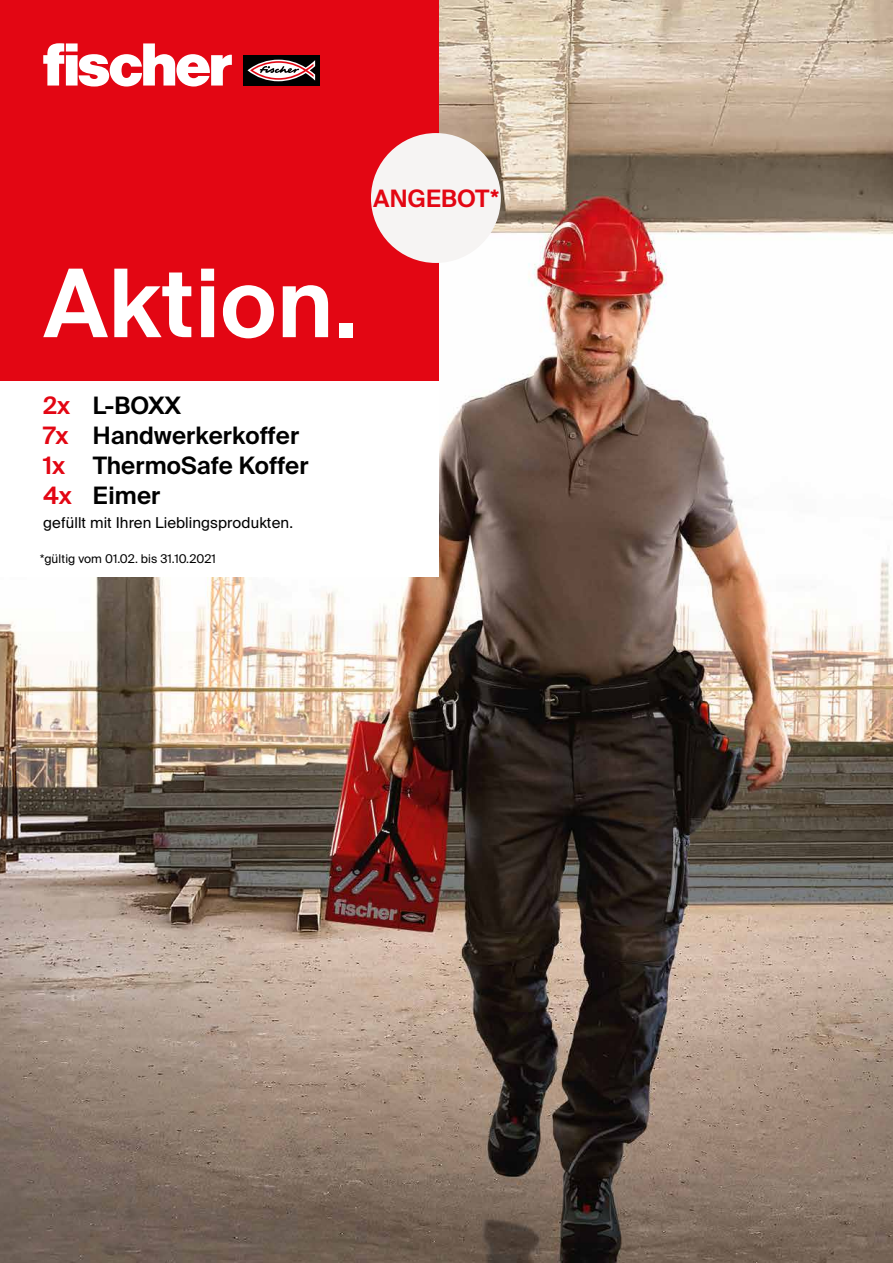
<style>
.page{position:relative;width:893px;height:1263px;background:#fff}
.page>*{position:absolute;margin:0;border:0;box-sizing:border-box;transform-origin:0 0}
.t1{font:600 94.5px "fischerstrong";letter-spacing:.005em;color:#fff}
.t2{font:600 24px/30px "fischerstrong";letter-spacing:.005em;color:#000}
.t3{font:600 24px "fischerstrong";letter-spacing:.005em;color:#e30613}
.t4{font:15px "fischerstrong";letter-spacing:.005em;color:#000}
.t5{font:12px "fischerstrong";letter-spacing:.005em;color:#000}
.s1{color:#e30613}
</style>
<div class="page">
<img style="left:0;top:0;width:893px;height:1263px">
<div style="left:0;top:350px;width:438px;height:227px;background:#fff"></div>
<div style="left:0;top:0;width:438px;height:380px;background:#e30613"></div>
<div style="left:244px;top:55px;width:76px;height:31px;background:#000"></div>
<svg style="left:247px;top:60px;width:68px;height:21px"></svg>
<svg style="left:43px;top:43px;width:189px;height:44px"></svg>
<div style="left:371px;top:133px;width:130px;height:130px;background:#f6f4f3;border-radius:50%"></div>
<p class="t3" style="left:373px;top:185px;width:128px">ANGEBOT*</p>
<h1 class="t1" style="left:43px;top:249px;width:316px">Aktion.</h1>
<p class="t2" style="left:43px;top:390px;width:267px"><span class="s1">2x</span> L-BOXX<br><span class="s1">7x</span> Handwerkerkoffer<br><span class="s1">1x</span> ThermoSafe Koffer<br><span class="s1">4x</span> Eimer</p>
<p class="t4" style="left:43px;top:514px;width:251px">gefüllt mit Ihren Lieblingsprodukten.</p>
<p class="t5" style="left:40px;top:552px;width:177px">*gültig vom 01.02. bis 31.10.2021</p>
</div>
